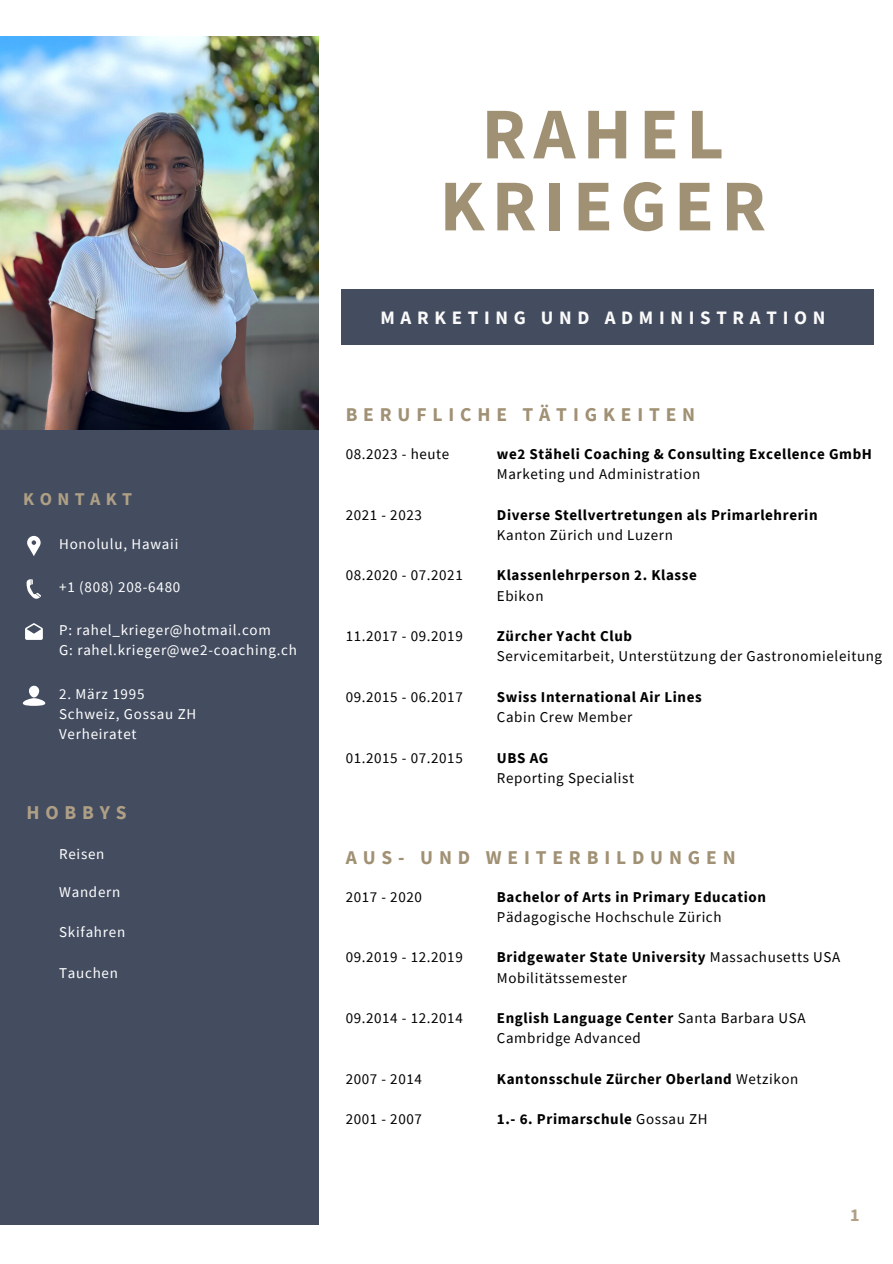
<style>
.page{position:relative;width:893px;height:1264px;background:#fff}
.page>*{position:absolute;margin:0;border:0;box-sizing:border-box;transform-origin:0 0}
.t1{font:700 72.9px/72px "Source Sans Pro";letter-spacing:.1em;color:#a19174;text-align:center}
.t2{font:700 19.5px "Source Sans Pro";letter-spacing:.3em;color:#a19174}
.t3{font:700 19.5px "Source Sans Pro";letter-spacing:.3em;color:#afa085}
.t4{font:700 18.9px "Source Sans Pro";letter-spacing:.3em;color:#fafafa}
.t5{font:700 18px "Source Sans Pro";letter-spacing:.3em;color:#afa085}
.t6{font:15px "Source Sans Pro";letter-spacing:.04em;color:#000}
.t7{font:700 15px "Source Sans Pro";letter-spacing:.04em;color:#000}
.t8{font:15px "Source Sans Pro";letter-spacing:.05em;color:#fff}
.s1{font-weight:400}
</style>
<div class="page">
<div style="left:0;top:422px;width:318px;height:803px;background:#444d60"></div>
<img style="left:0;top:37px;width:318px;height:392px">
<svg style="left:27px;top:536px;width:14px;height:20px"></svg>
<svg style="left:25px;top:623px;width:18px;height:17px"></svg>
<svg style="left:26px;top:579px;width:15px;height:20px"></svg>
<div style="left:29px;top:685px;width:10px;height:12px;background:#fff;border-radius:5px"></div>
<svg style="left:23px;top:698px;width:22px;height:8px"></svg>
<div style="left:342px;top:289px;width:531px;height:55px;background:#444d60"></div>
<p class="t5" style="left:23px;top:487px;width:110px">KONTAKT</p>
<p class="t8" style="left:59px;top:534px;width:121px">Honolulu, Hawaii</p>
<p class="t8" style="left:59px;top:577px;width:123px">+1 (808) 208-6480</p>
<p class="t8" style="left:59px;top:620px;width:213px">P: rahel_krieger@hotmail.com</p>
<p class="t8" style="left:59px;top:640px;width:239px">G: rahel.krieger@we2-coaching.ch</p>
<p class="t8" style="left:59px;top:684px;width:87px">2. März 1995</p>
<p class="t8" style="left:59px;top:704px;width:139px">Schweiz, Gossau ZH</p>
<p class="t8" style="left:59px;top:724px;width:79px">Verheiratet</p>
<p class="t3" style="left:26px;top:800px;width:102px">HOBBYS</p>
<p class="t8" style="left:59px;top:843px;width:47px">Reisen</p>
<p class="t8" style="left:59px;top:882px;width:63px">Wandern</p>
<p class="t8" style="left:59px;top:922px;width:67px">Skifahren</p>
<p class="t8" style="left:59px;top:963px;width:60px">Tauchen</p>
<p class="t1" style="left:439px;top:96px;width:328px">RAHEL<br>KRIEGER</p>
<p class="t4" style="left:380px;top:305px;width:446px">MARKETING UND ADMINISTRATION</p>
<p class="t2" style="left:345px;top:402px;width:351px">BERUFLICHE TÄTIGKEITEN</p>
<p class="t6" style="left:345px;top:444px;width:105px">08.2023 - heute</p>
<p class="t7" style="left:497px;top:444px;width:376px">we2 Stäheli Coaching &amp; Consulting Excellence GmbH</p>
<p class="t6" style="left:497px;top:464px;width:205px">Marketing und Administration</p>
<p class="t7" style="left:497px;top:505px;width:322px">Diverse Stellvertretungen als Primarlehrerin</p>
<p class="t6" style="left:497px;top:525px;width:177px">Kanton Zürich und Luzern</p>
<p class="t7" style="left:497px;top:565px;width:201px">Klassenlehrperson 2. Klasse</p>
<p class="t6" style="left:497px;top:586px;width:48px">Ebikon</p>
<p class="t7" style="left:497px;top:626px;width:137px">Zürcher Yacht Club</p>
<p class="t6" style="left:497px;top:646px;width:386px">Servicemitarbeit, Unterstützung der Gastronomieleitung</p>
<p class="t7" style="left:497px;top:687px;width:206px">Swiss International Air Lines</p>
<p class="t6" style="left:497px;top:707px;width:137px">Cabin Crew Member</p>
<p class="t7" style="left:497px;top:748px;width:53px">UBS AG</p>
<p class="t6" style="left:497px;top:768px;width:139px">Reporting Specialist</p>
<p class="t6" style="left:345px;top:505px;width:78px">2021 - 2023</p>
<p class="t6" style="left:345px;top:565px;width:119px">08.2020 - 07.2021</p>
<p class="t6" style="left:345px;top:626px;width:119px">11.2017 - 09.2019</p>
<p class="t6" style="left:345px;top:687px;width:119px">09.2015 - 06.2017</p>
<p class="t6" style="left:345px;top:748px;width:119px">01.2015 - 07.2015</p>
<p class="t2" style="left:345px;top:844px;width:391px">AUS- UND WEITERBILDUNGEN</p>
<p class="t6" style="left:345px;top:886px;width:78px">2017 - 2020</p>
<p class="t7" style="left:497px;top:886px;width:270px">Bachelor of Arts in Primary Education</p>
<p class="t6" style="left:497px;top:907px;width:226px">Pädagogische Hochschule Zürich</p>
<p class="t7" style="left:497px;top:947px;width:345px">Bridgewater State University <span class="s1">Massachusetts USA</span></p>
<p class="t6" style="left:497px;top:967px;width:132px">Mobilitätssemester</p>
<p class="t7" style="left:497px;top:1008px;width:310px">English Language Center <span class="s1">Santa Barbara USA</span></p>
<p class="t6" style="left:497px;top:1028px;width:145px">Cambridge Advanced</p>
<p class="t7" style="left:497px;top:1068px;width:303px">Kantonsschule Zürcher Oberland <span class="s1">Wetzikon</span></p>
<p class="t7" style="left:497px;top:1109px;width:212px">1.- 6. Primarschule <span class="s1">Gossau ZH</span></p>
<p class="t6" style="left:345px;top:947px;width:119px">09.2019 - 12.2019</p>
<p class="t6" style="left:345px;top:1008px;width:119px">09.2014 - 12.2014</p>
<p class="t6" style="left:345px;top:1068px;width:78px">2007 - 2014</p>
<p class="t6" style="left:345px;top:1109px;width:78px">2001 - 2007</p>
<p class="t5" style="left:850px;top:1202px;width:11px">1</p>
</div>
